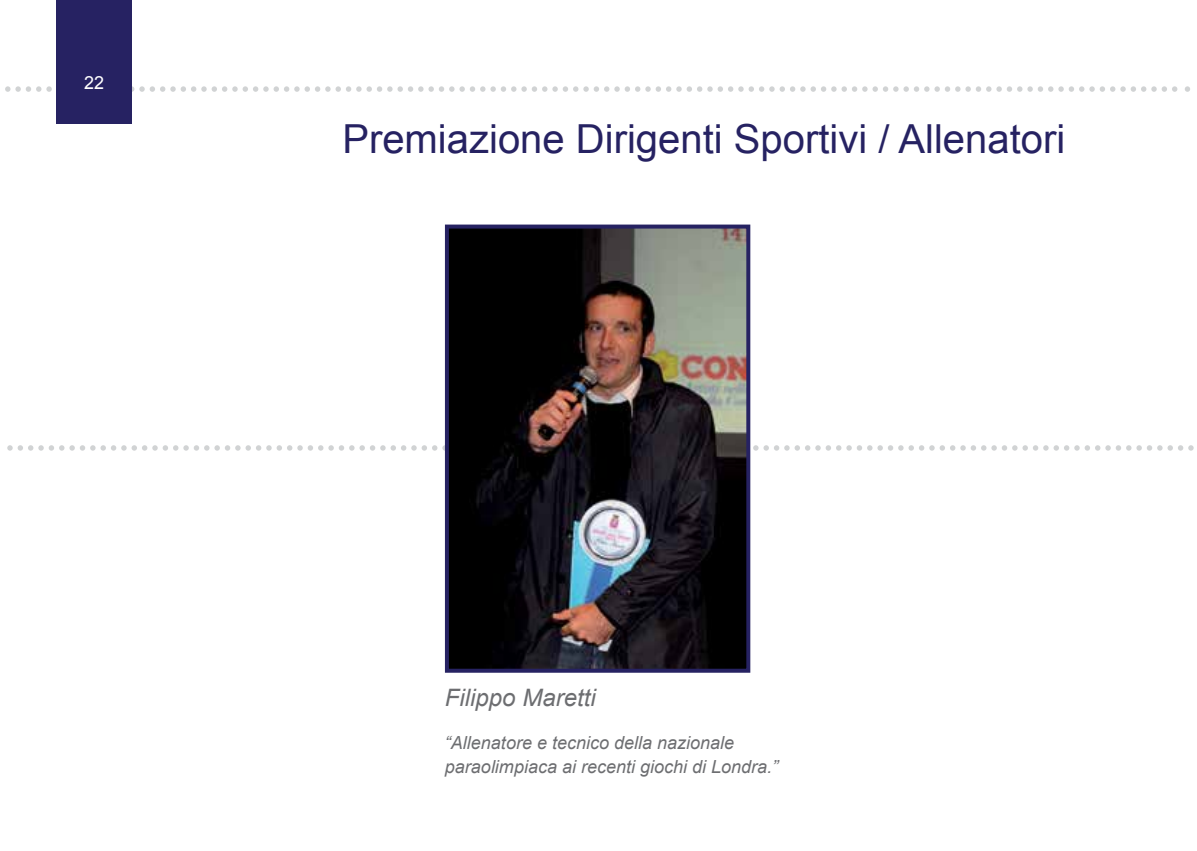
<style>
.page{position:relative;width:1197px;height:851px;background:#fff}
.page>*{position:absolute;margin:0;border:0;box-sizing:border-box;transform-origin:0 0}
.t1{font:40px "Arial";color:#262262}
.t2{font:italic 24px "Arial";color:#6d6e71}
.t3{font:italic 18px/24px "Arial";color:#6d6e71}
.t4{font:18px "Arial";color:#fff}
</style>
<div class="page">
<svg style="left:1185px;top:86px;width:4px;height:6px"></svg>
<svg style="left:5px;top:86px;width:1172px;height:6px"></svg>
<div style="left:57px;top:0;width:75px;height:124px;background:#262262"></div>
<svg style="left:7px;top:445px;width:1186px;height:5px"></svg>
<img style="left:450px;top:229px;width:295px;height:438px">
<div style="left:445px;top:224px;width:305px;height:448px;border:4px solid #262262"></div>
<p class="t4" style="left:84px;top:71px;width:22px">22</p>
<h1 class="t1" style="left:342px;top:113px;width:724px">Premiazione Dirigenti Sportivi / Allenatori</h1>
<h2 class="t2" style="left:445px;top:681px;width:152px">Filippo Maretti</h2>
<p class="t3" style="left:445px;top:731px;width:335px">“Allenatore e tecnico della nazionale paraolimpiaca ai recenti giochi di Londra.”</p>
</div>
